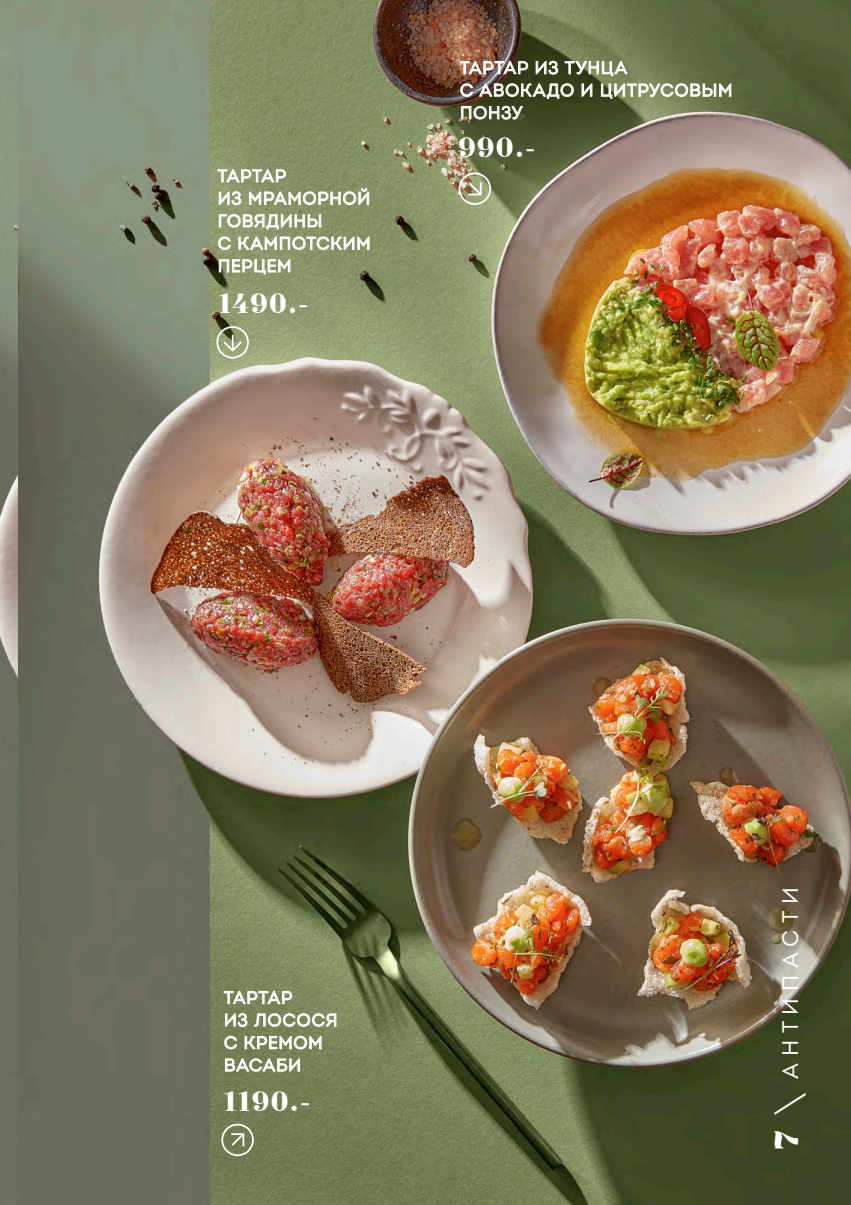
<style>
.page{position:relative;width:851px;height:1205px;background:#fff}
.page>*{position:absolute;margin:0;border:0;box-sizing:border-box;transform-origin:0 0}
.t1{font:26.25px "Bradobrei";color:#fff}
.t2{font:22.5px "Intro Book Alt";letter-spacing:.29em;color:#fff}
.t3{font:17.5px/22.5px "Intro";letter-spacing:.035em;color:#fff}
.s1{font-family:"Bradobrei";font-size:31.25px}
</style>
<div class="page">
<img style="left:0;top:0;width:850px;height:1205px">
<svg style="left:217px;top:169px;width:69px;height:13px"></svg>
<svg style="left:219px;top:191px;width:22px;height:14px"></svg>
<svg style="left:249px;top:188px;width:120px;height:17px;background:#aab294"></svg>
<svg style="left:219px;top:214px;width:102px;height:15px;background:#b5bca1"></svg>
<svg style="left:218px;top:237px;width:13px;height:13px"></svg>
<svg style="left:238px;top:237px;width:131px;height:13px;background:#b4bba0"></svg>
<svg style="left:219px;top:259px;width:71px;height:15px"></svg>
<svg style="left:460px;top:61px;width:68px;height:13px"></svg>
<svg style="left:536px;top:61px;width:22px;height:13px"></svg>
<svg style="left:564px;top:61px;width:63px;height:15px"></svg>
<svg style="left:460px;top:83px;width:13px;height:14px"></svg>
<svg style="left:479px;top:83px;width:94px;height:16px;background:#7a7d68"></svg>
<svg style="left:581px;top:84px;width:11px;height:13px"></svg>
<svg style="left:601px;top:83px;width:130px;height:16px;background:#9ea68a"></svg>
<svg style="left:461px;top:106px;width:61px;height:14px"></svg>
<svg style="left:224px;top:991px;width:68px;height:13px"></svg>
<svg style="left:225px;top:1013px;width:22px;height:14px"></svg>
<svg style="left:254px;top:1013px;width:82px;height:14px"></svg>
<svg style="left:224px;top:1036px;width:13px;height:13px"></svg>
<svg style="left:245px;top:1036px;width:76px;height:13px"></svg>
<svg style="left:225px;top:1058px;width:75px;height:13px"></svg>
<svg style="left:457px;top:169px;width:37px;height:39px"></svg>
<svg style="left:216px;top:325px;width:33px;height:33px"></svg>
<svg style="left:218px;top:1120px;width:39px;height:37px"></svg>
<p class="t3" style="left:218px;top:165px;width:70px">ТАРТАР</p>
<p class="t3" style="left:218px;top:187px;width:154px">ИЗ МРАМОРНОЙ<br>ГОВЯДИНЫ</p>
<p class="t3" style="left:218px;top:232px;width:154px">С КАМПОТСКИМ<br>ПЕРЦЕМ</p>
<p class="t1" style="left:218px;top:286px;width:93px">1490.-</p>
<p class="t3" style="left:460px;top:57px;width:169px">ТАРТАР ИЗ ТУНЦА</p>
<p class="t3" style="left:460px;top:79px;width:274px">С АВОКАДО И ЦИТРУСОВЫМ<br>ПОНЗУ</p>
<p class="t1" style="left:457px;top:130px;width:80px">990.-</p>
<p class="t3" style="left:224px;top:986px;width:70px">ТАРТАР</p>
<p class="t3" style="left:224px;top:1009px;width:115px">ИЗ ЛОСОСЯ</p>
<p class="t3" style="left:224px;top:1031px;width:100px">С КРЕМОМ</p>
<p class="t3" style="left:224px;top:1054px;width:79px">ВАСАБИ</p>
<p class="t1" style="left:223px;top:1083px;width:89px">1190.-</p>
<p class="t2" style="left:776px;top:1150px;width:264px;rotate:-90deg"><span class="s1">7 \</span> АНТИПАСТИ</p>
</div>
